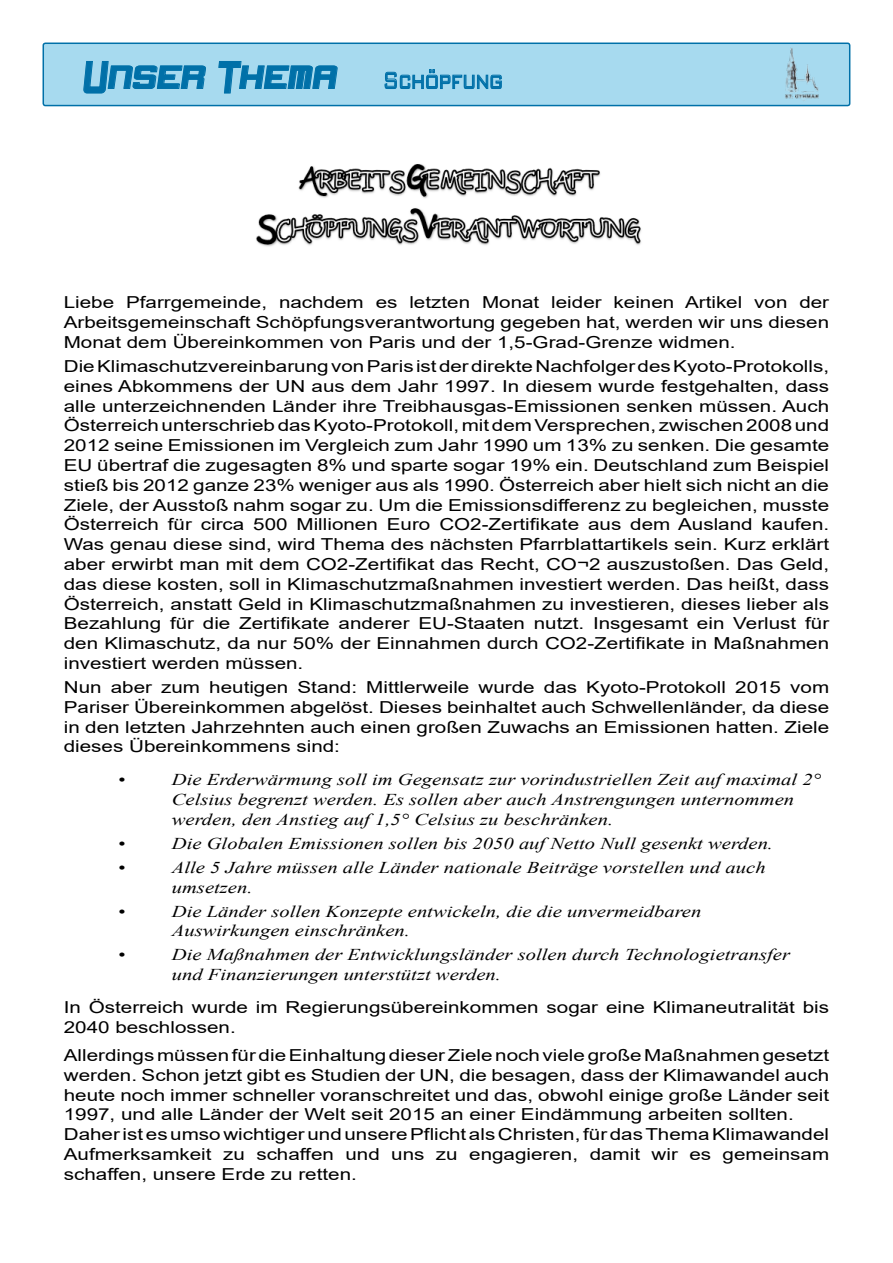
<style>
.page{position:relative;width:893px;height:1263px;background:#fff}
.page>*{position:absolute;margin:0;border:0;box-sizing:border-box;transform-origin:0 0}
.t1{font:45px "Never Say Die";letter-spacing:.07em;color:#0070a8;scale:.67 1}
.t2{font:16.5px/19.8px "Arial";color:#000;text-align:justify;scale:1.25 1}
.t3{font:italic 16.5px/19.8px "Times New Roman";color:#000;scale:1.25 1}
.s1{font-family:"Bank Gothic BT";font-weight:300;font-size:31.5px}
</style>
<div class="page">
<img style="left:256px;top:164px;width:385px;height:83px">
<div style="left:43px;top:43px;width:807px;height:63px;background:#a7daef;border-radius:2px"></div>
<div style="left:43px;top:43px;width:807px;height:63px;border:2px solid #0070a8;border-radius:2px"></div>
<svg style="left:384px;top:69px;width:118px;height:20px"></svg>
<svg style="left:83px;top:61px;width:123px;height:33px"></svg>
<svg style="left:218px;top:61px;width:120px;height:33px"></svg>
<img style="left:785px;top:48px;width:34px;height:53px">
<h1 class="t1" style="left:85px;top:49px;width:625px">Unser Thema <span class="s1">Schöpfung</span></h1>
<p class="t2" style="left:64px;top:292px;width:614px">Liebe Pfarrgemeinde, nachdem es letzten Monat leider keinen Artikel von der Arbeitsgemeinschaft Schöpfungsverantwortung gegeben hat, werden wir uns diesen Monat dem Übereinkommen von Paris und der 1,5-Grad-Grenze widmen.</p>
<p class="t2" style="left:64px;top:356px;width:614px">Die Klimaschutzvereinbarung von Paris ist der direkte Nachfolger des Kyoto-Protokolls, eines Abkommens der UN aus dem Jahr 1997. In diesem wurde festgehalten, dass alle unterzeichnenden Länder ihre Treibhausgas-Emissionen senken müssen. Auch Österreich unterschrieb das Kyoto-Protokoll, mit dem Versprechen, zwischen 2008 und 2012 seine Emissionen im Vergleich zum Jahr 1990 um 13% zu senken. Die gesamte EU übertraf die zugesagten 8% und sparte sogar 19% ein. Deutschland zum Beispiel stieß bis 2012 ganze 23% weniger aus als 1990. Österreich aber hielt sich nicht an die Ziele, der Ausstoß nahm sogar zu. Um die Emissionsdifferenz zu begleichen, musste Österreich für circa 500 Millionen Euro CO2-Zertifikate aus dem Ausland kaufen.<br>Was genau diese sind, wird Thema des nächsten Pfarrblattartikels sein. Kurz erklärt aber erwirbt man mit dem CO2-Zertifikat das Recht, CO¬2 auszustoßen. Das Geld, das diese kosten, soll in Klimaschutzmaßnahmen investiert werden. Das heißt, dass Österreich, anstatt Geld in Klimaschutzmaßnahmen zu investieren, dieses lieber als Bezahlung für die Zertifikate anderer EU-Staaten nutzt. Insgesamt ein Verlust für den Klimaschutz, da nur 50% der Einnahmen durch CO2-Zertifikate in Maßnahmen investiert werden müssen.</p>
<p class="t2" style="left:64px;top:677px;width:614px">Nun aber zum heutigen Stand: Mittlerweile wurde das Kyoto-Protokoll 2015 vom Pariser Übereinkommen abgelöst. Dieses beinhaltet auch Schwellenländer, da diese in den letzten Jahrzehnten auch einen großen Zuwachs an Emissionen hatten. Ziele dieses Übereinkommens sind:</p>
<p class="t3" style="left:118px;top:769px;width:7px">•</p>
<p class="t3" style="left:172px;top:769px;width:521px">Die Erderwärmung soll im Gegensatz zur vorindustriellen Zeit auf maximal 2°<br>Celsius begrenzt werden. Es sollen aber auch Anstrengungen unternommen werden, den Anstieg auf 1,5° Celsius zu beschränken.</p>
<p class="t3" style="left:118px;top:833px;width:7px">•</p>
<p class="t3" style="left:172px;top:833px;width:483px">Die Globalen Emissionen sollen bis 2050 auf Netto Null gesenkt werden.</p>
<p class="t3" style="left:118px;top:857px;width:7px">•</p>
<p class="t3" style="left:172px;top:857px;width:477px">Alle 5 Jahre müssen alle Länder nationale Beiträge vorstellen und auch umsetzen.</p>
<p class="t3" style="left:118px;top:901px;width:7px">•</p>
<p class="t3" style="left:172px;top:901px;width:425px">Die Länder sollen Konzepte entwickeln, die die unvermeidbaren<br>Auswirkungen einschränken.</p>
<p class="t3" style="left:118px;top:945px;width:7px">•</p>
<p class="t3" style="left:172px;top:945px;width:496px">Die Maßnahmen der Entwicklungsländer sollen durch Technologietransfer und Finanzierungen unterstützt werden.</p>
<p class="t2" style="left:64px;top:997px;width:614px">In Österreich wurde im Regierungsübereinkommen sogar eine Klimaneutralität bis<br>2040 beschlossen.</p>
<p class="t2" style="left:64px;top:1045px;width:614px;text-align:left">Allerdings müssen für die Einhaltung dieser Ziele noch viele große Maßnahmen gesetzt werden. Schon jetzt gibt es Studien der UN, die besagen, dass der Klimawandel auch heute noch immer schneller voranschreitet und das, obwohl einige große Länder seit 1997, und alle Länder der Welt seit 2015 an einer Eindämmung arbeiten sollten.<br>Daher ist es umso wichtiger und unsere Pflicht als Christen, für das Thema Klimawandel Aufmerksamkeit zu schaffen und uns zu engagieren, damit wir es gemeinsam schaffen, unsere Erde zu retten.</p>
</div>
